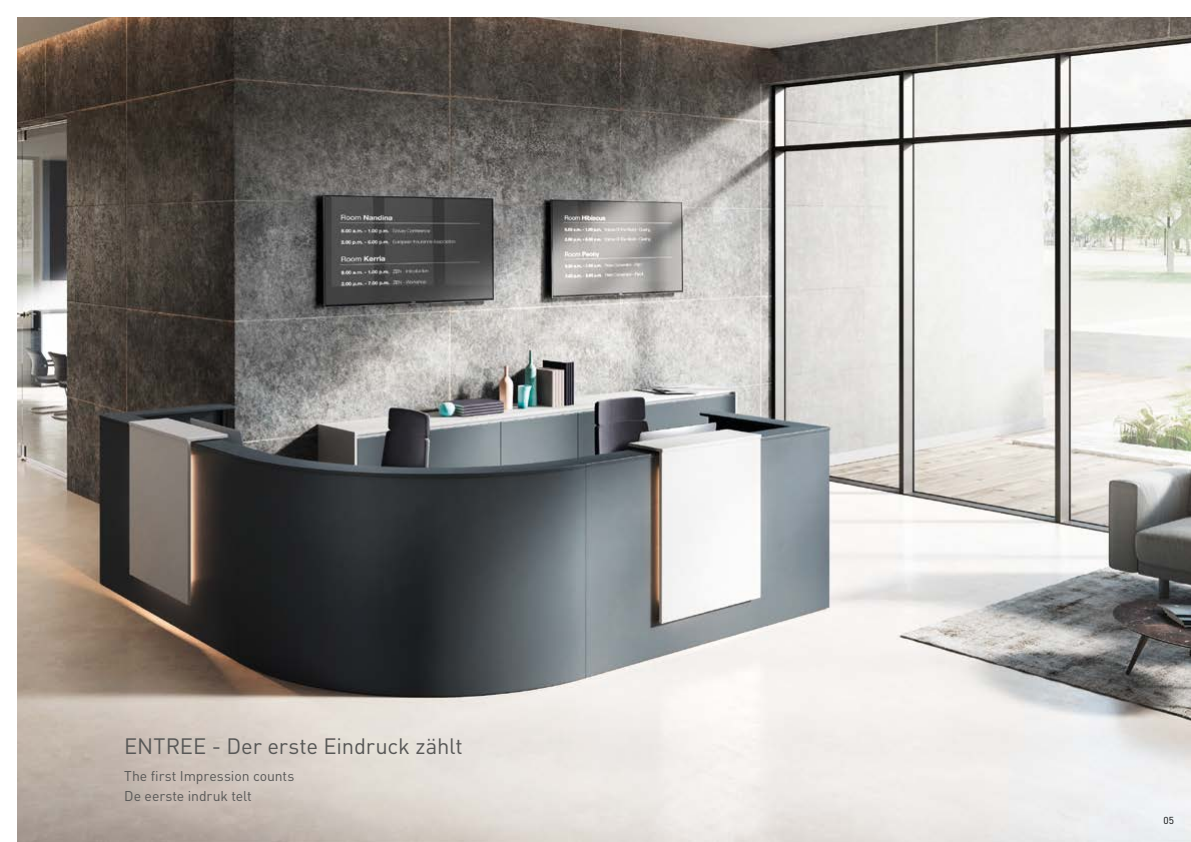
<style>
.page{position:relative;width:1191px;height:842px;background:#fff}
.page>*{position:absolute;margin:0;border:0;box-sizing:border-box;transform-origin:0 0}
.t1{font:22px "DINOT";letter-spacing:-.01em;color:#575756}
.t2{font:14px/20px "DINOT";letter-spacing:-.005em;color:#575756}
.t3{font:10px "DINOT";color:#000}
</style>
<div class="page">
<img style="left:17px;top:17px;width:1174px;height:825px">
<h1 class="t1" style="left:124px;top:729px;width:340px">ENTREE - Der erste Eindruck zählt</h1>
<p class="t2" style="left:124px;top:765px;width:172px">The first Impression counts<br>De eerste indruk telt</p>
<p class="t3" style="left:1163px;top:813px;width:12px">05</p>
</div>
